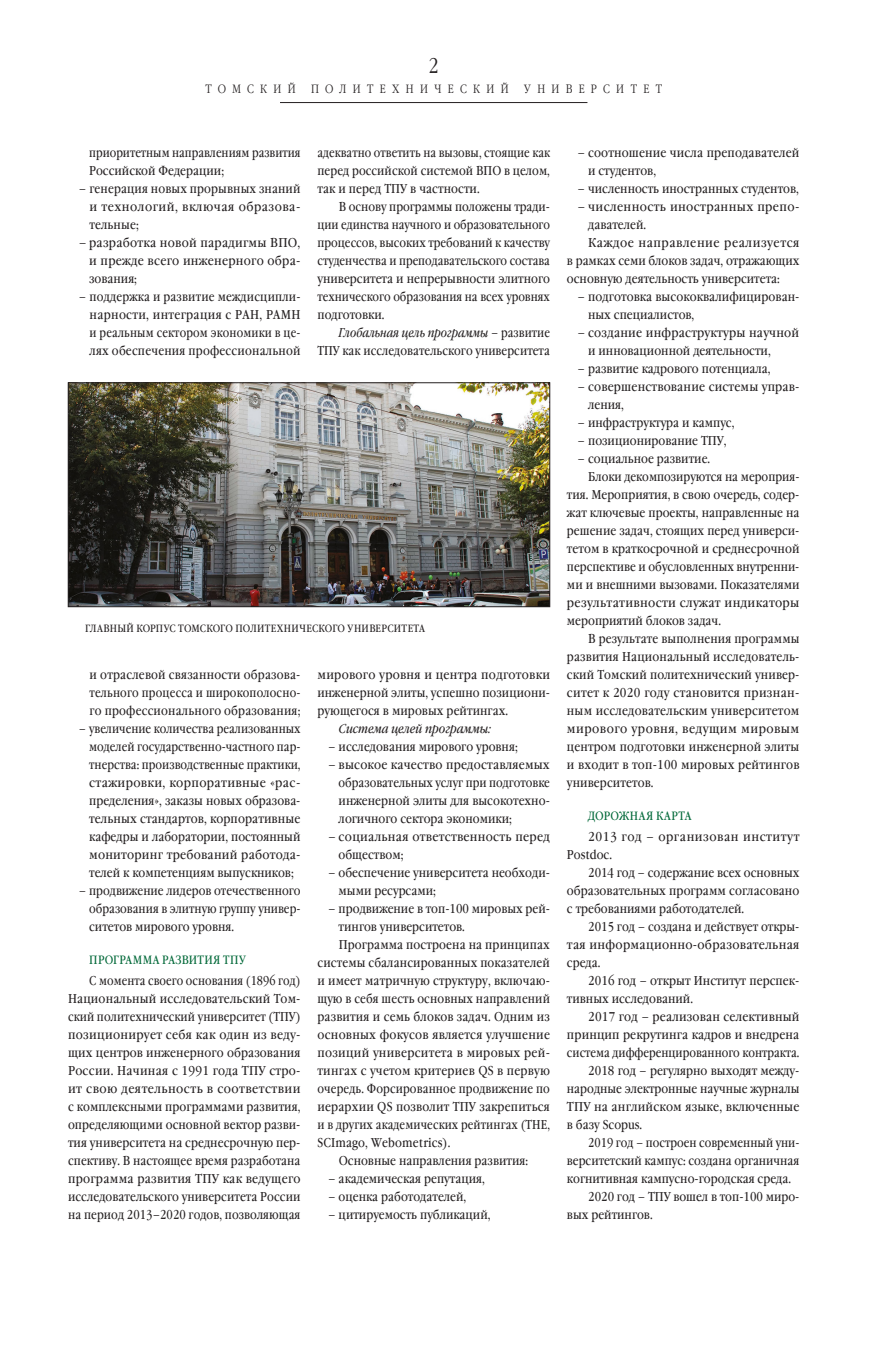
<style>
.page{position:relative;width:893px;height:1361px;background:#fff}
.page>*{position:absolute;margin:0;border:0;box-sizing:border-box;transform-origin:0 0}
.O9-Number{font:300 21px "Garamond Narrow C";color:#231f20}
.O9-Text{font:12.75px/18px "Garamond Book Narrow C";color:#231f20;text-align:justify}
.O9-Text-2{font:12.75px/18px "Garamond Book Narrow C";color:#231f20;text-align:justify;scale:.95 1}
.O9-Text-3{font:12.75px/18px "Garamond Book Narrow C";color:#231f20;text-align:justify;scale:.96 1}
.O9-Text-4{font:12.75px/18px "Garamond Book Narrow C";color:#231f20;text-align:justify;scale:1.05 1}
.O9-Text-5{font:12.75px/18px "Garamond Book Narrow C";color:#231f20;text-align:justify;scale:1.04 1}
.O9-Text-6{font:12.75px/18px "Garamond Book Narrow C";letter-spacing:.02em;color:#231f20;scale:1.04 1}
.O9-Text-7{font:12.75px/18px "Garamond Book Narrow C";letter-spacing:.025em;color:#231f20;scale:1.05 1}
.O9-Text-8{font:12.75px/18px "Garamond Book Narrow C";letter-spacing:.04em;color:#231f20;scale:1.05 1}
.O9-Text-9{font:italic 12.75px "Garamond Book Narrow C";color:#231f20}
.O9-Kolontitul{font:300 12px "Garamond Narrow C";letter-spacing:.535em;color:#231f20}
.R-3k-new-Podzag{font:12px "Garamond Book Narrow C";letter-spacing:.035em;color:#006838}
.t1{font:10.5px "Garamond Book Narrow C";letter-spacing:.025em;color:#231f20}
.s1{font-style:italic}
</style>
<div class="page">
<hr style="left:280px;top:102px;width:307px;height:1px;background:#231f20">
<img style="left:70px;top:384px;width:478px;height:221px">
<div style="left:68px;top:382px;width:482px;height:225px;border:1px solid #231f20"></div>
<p class="O9-Number" style="left:429px;top:54px;width:12px">2</p>
<p class="O9-Kolontitul" style="left:205px;top:83px;width:92px">ТОМСКИЙ</p>
<p class="O9-Kolontitul" style="left:311px;top:83px;width:199px">ПОЛИТЕХНИЧЕСКИЙ</p>
<p class="O9-Kolontitul" style="left:524px;top:83px;width:139px">УНИВЕРСИТЕТ</p>
<p class="O9-Text-2" style="left:89px;top:144px;width:224px">приоритетным направлениям развития<br>Российской Федерации;</p>
<p class="O9-Text" style="left:89px;top:180px;width:213px;text-indent:-11px">– генерация новых прорывных знаний и технологий, включая образова&shy;тельные;</p>
<p class="O9-Text-5" style="left:89px;top:234px;width:205px;text-indent:-11px">– разработка новой парадигмы ВПО, и прежде всего инженерного обра&shy;зования;</p>
<p class="O9-Text" style="left:90px;top:288px;width:212px;text-indent:-11px">– поддержка и развитие междисципли&shy;нарности, интеграция с РАН, РАМН и реальным сектором экономики в це&shy;лях обеспечения профессиональной</p>
<p class="O9-Text-2" style="left:317px;top:144px;width:246px">адекватно ответить на вызовы, стоящие как перед российской системой ВПО в целом, так и перед ТПУ в частности.</p>
<p class="O9-Text" style="left:317px;top:198px;width:234px;text-indent:21px">В основу программы положены тради&shy;ции единства научного и образовательного процессов, высоких требований к качеству студенчества и преподавательского состава университета и непрерывности элитного технического образования на всех уровнях подготовки.</p>
<p class="O9-Text-3" style="left:317px;top:324px;width:244px;text-align:right"><span class="s1">Глобальная цель программы</span> – развитие<br>ТПУ как исследовательского университета</p>
<p class="t1" style="left:85px;top:623px;width:342px">ГЛАВНЫЙ КОРПУС ТОМСКОГО ПОЛИТЕХНИЧЕСКОГО УНИВЕРСИТЕТА</p>
<p class="O9-Text" style="left:90px;top:666px;width:212px">и отраслевой связанности образова&shy;тельного процесса и широкополосно&shy;го профессионального образования;</p>
<p class="O9-Text-3" style="left:89px;top:720px;width:222px;text-indent:-11px">– увеличение количества реализованных моделей государственно-частного пар&shy;тнерства: производственные практики, стажировки, корпоративные «рас&shy;пределения», заказы новых образова&shy;тельных стандартов, корпоративные кафедры и лаборатории, постоянный мониторинг требований работода&shy;телей к компетенциям выпускников;</p>
<p class="O9-Text" style="left:89px;top:882px;width:213px;text-indent:-11px">– продвижение лидеров отечественного образования в элитную группу универ&shy;ситетов мирового уровня.</p>
<p class="R-3k-new-Podzag" style="left:89px;top:953px;width:158px">ПРОГРАММА РАЗВИТИЯ ТПУ</p>
<p class="O9-Text-2" style="left:68px;top:972px;width:246px;text-indent:21px">С момента своего основания (1896 год)<br>Национальный исследовательский Том&shy;ский политехнический университет (ТПУ) позиционирует себя как один из веду&shy;щих центров инженерного образования России. Начиная с 1991 года ТПУ стро&shy;ит свою деятельность в соответствии с комплексными программами развития, определяющими основной вектор разви&shy;тия университета на среднесрочную пер&shy;спективу. В настоящее время разработана программа развития ТПУ как ведущего исследовательского университета России на период 2013–2020 годов, позволяющая</p>
<p class="O9-Text" style="left:317px;top:666px;width:234px">мирового уровня и центра подготовки инженерной элиты, успешно позициони&shy;рующегося в мировых рейтингах.</p>
<p class="O9-Text-9" style="left:339px;top:721px;width:154px">Система целей программы:</p>
<p class="O9-Text" style="left:328px;top:738px;width:191px">– исследования мирового уровня;</p>
<p class="O9-Text" style="left:339px;top:756px;width:213px;text-indent:-11px">– высокое качество предоставляемых образовательных услуг при подготовке инженерной элиты для высокотехно&shy;логичного сектора экономики;</p>
<p class="O9-Text-6" style="left:339px;top:828px;width:205px;text-indent:-11px">– социальная ответственность перед обществом;</p>
<p class="O9-Text" style="left:339px;top:864px;width:213px;text-indent:-11px">– обеспечение университета необходи&shy;мыми ресурсами;</p>
<p class="O9-Text" style="left:339px;top:900px;width:213px;text-indent:-11px">– продвижение в топ-100 мировых рей&shy;тингов университетов.</p>
<p class="O9-Text" style="left:317px;top:936px;width:234px;text-indent:21px">Программа построена на принципах системы сбалансированных показателей и имеет матричную структуру, включаю&shy;щую в себя шесть основных направлений развития и семь блоков задач. Одним из основных фокусов является улучшение позиций университета в мировых рей&shy;тингах с учетом критериев QS в первую очередь. Форсированное продвижение по иерархии QS позволит ТПУ закрепиться и в других академических рейтингах (THE, SCImago, Webometrics).</p>
<p class="O9-Text" style="left:339px;top:1152px;width:191px">Основные направления развития:</p>
<p class="O9-Text" style="left:328px;top:1170px;width:158px">– академическая репутация,</p>
<p class="O9-Text" style="left:328px;top:1188px;width:140px">– оценка работодателей,</p>
<p class="O9-Text" style="left:328px;top:1206px;width:164px">– цитируемость публикаций,</p>
<p class="O9-Text" style="left:588px;top:144px;width:213px;text-indent:-11px">– соотношение числа преподавателей и студентов,</p>
<p class="O9-Text" style="left:578px;top:180px;width:223px">– численность иностранных студентов,</p>
<p class="O9-Text-7" style="left:588px;top:198px;width:203px;text-indent:-11px">– численность иностранных препо&shy;давателей.</p>
<p class="O9-Text-4" style="left:567px;top:234px;width:223px;text-indent:21px">Каждое направление реализуется в рамках семи блоков задач, отражающих основную деятельность университета:</p>
<p class="O9-Text" style="left:588px;top:288px;width:213px;text-indent:-11px">– подготовка высококвалифицирован&shy;ных специалистов,</p>
<p class="O9-Text" style="left:588px;top:324px;width:213px;text-indent:-11px">– создание инфраструктуры научной и инновационной деятельности,</p>
<p class="O9-Text" style="left:578px;top:360px;width:194px">– развитие кадрового потенциала,</p>
<p class="O9-Text" style="left:588px;top:378px;width:213px;text-indent:-11px">– совершенствование системы управ&shy;ления,</p>
<p class="O9-Text" style="left:578px;top:414px;width:158px">– инфраструктура и кампус,</p>
<p class="O9-Text" style="left:578px;top:432px;width:150px">– позиционирование ТПУ,</p>
<p class="O9-Text" style="left:578px;top:450px;width:134px">– социальное развитие.</p>
<p class="O9-Text" style="left:567px;top:468px;width:234px;text-indent:21px">Блоки декомпозируются на мероприя&shy;тия. Мероприятия, в свою очередь, содер&shy;жат ключевые проекты, направленные на решение задач, стоящих перед универси&shy;тетом в краткосрочной и среднесрочной перспективе и обусловленных внутренни&shy;ми и внешними вызовами. Показателями результативности служат индикаторы мероприятий блоков задач.</p>
<p class="O9-Text" style="left:567px;top:630px;width:234px;text-indent:21px">В результате выполнения программы развития Национальный исследователь&shy;ский Томский политехнический универ&shy;ситет к 2020 году становится признан&shy;ным исследовательским университетом мирового уровня, ведущим мировым центром подготовки инженерной элиты и входит в топ-100 мировых рейтингов университетов.</p>
<p class="R-3k-new-Podzag" style="left:588px;top:809px;width:105px">ДОРОЖНАЯ КАРТА</p>
<p class="O9-Text-8" style="left:567px;top:828px;width:223px;text-indent:21px">2013 год – организован институт<br>Postdoc.</p>
<p class="O9-Text" style="left:567px;top:864px;width:234px;text-indent:21px">2014 год – содержание всех основных образовательных программ согласовано с требованиями работодателей.</p>
<p class="O9-Text" style="left:567px;top:918px;width:234px;text-indent:21px">2015 год – создана и действует откры&shy;тая информационно-образовательная среда.</p>
<p class="O9-Text" style="left:567px;top:972px;width:234px;text-indent:21px">2016 год – открыт Институт перспек&shy;тивных исследований.</p>
<p class="O9-Text" style="left:567px;top:1008px;width:234px;text-indent:21px">2017 год – реализован селективный принцип рекрутинга кадров и внедрена система дифференцированного контракта.</p>
<p class="O9-Text" style="left:567px;top:1062px;width:234px;text-indent:21px">2018 год – регулярно выходят между&shy;народные электронные научные журналы ТПУ на английском языке, включенные в базу Scopus.</p>
<p class="O9-Text-3" style="left:567px;top:1134px;width:244px;text-indent:21px">2019 год – построен современный уни&shy;верситетский кампус: создана органичная когнитивная кампусно-городская среда.</p>
<p class="O9-Text" style="left:567px;top:1188px;width:234px;text-indent:21px">2020 год – ТПУ вошел в топ-100 миро&shy;вых рейтингов.</p>
</div>
